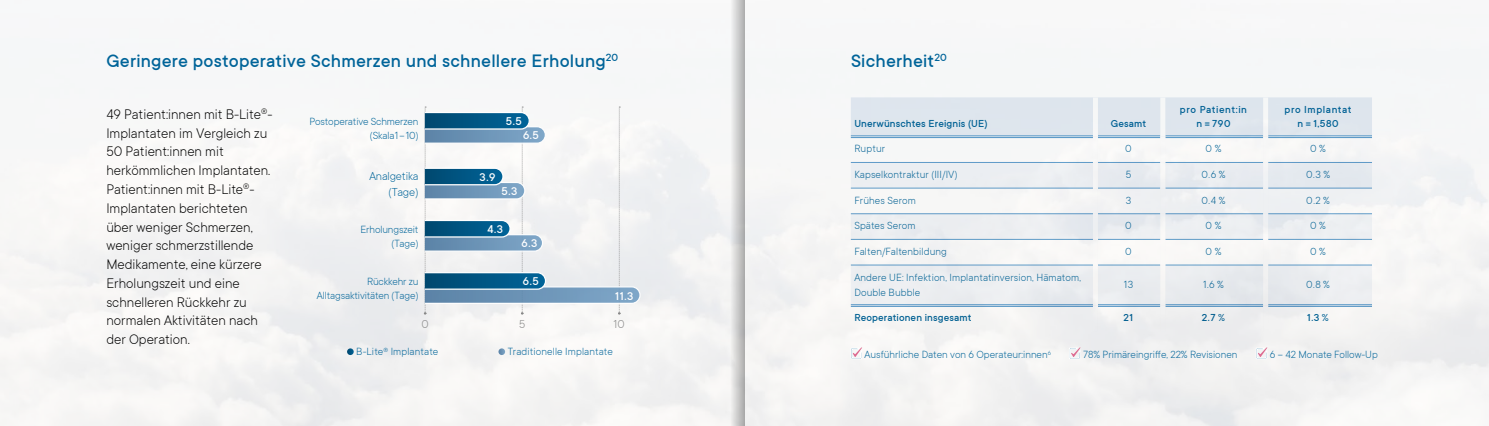
<style>
.page{position:relative;width:1489px;height:426px;background:#fff}
.page>*{position:absolute;margin:0;border:0;box-sizing:border-box;transform-origin:0 0}
.t1{font:500 20px "TT Commons";letter-spacing:.01em;color:#006499}
.t2{font:300 15px/18.8px "TT Commons";color:#000}
.t3{font:500 12.5px "TT Commons";color:#fff}
.t4{font:300 12.5px/16.2px "TT Commons";letter-spacing:-.01em;color:#006499;text-align:right}
.t5{font:300 12.5px "TT Commons";color:#878787}
.t6{font:300 11.25px/13.8px "TT Commons";color:#006499;text-align:right}
.t7{font:500 11.25px "TT Commons";letter-spacing:.01em;color:#006499}
.t8{font:500 11.25px/13.8px "TT Commons";letter-spacing:.05em;color:#006499;text-align:center}
</style>
<div class="page">
<img style="left:0;top:0;width:1488px;height:425px">
<svg style="left:347px;top:348px;width:7px;height:6px"></svg>
<svg style="left:498px;top:348px;width:7px;height:6px"></svg>
<svg style="left:423px;top:107px;width:218px;height:207px"></svg>
<div style="left:850px;top:97px;width:521px;height:38px;background:#dee5ed"></div>
<svg style="left:850px;top:163px;width:521px;height:141px;fill:#eceef2"></svg>
<hr style="left:850px;top:135px;width:242px;height:3px;background:#fff">
<hr style="left:1097px;top:135px;width:63px;height:3px;background:#fff">
<hr style="left:1165px;top:135px;width:97px;height:3px;background:#fff">
<hr style="left:1267px;top:135px;width:104px;height:3px;background:#fff">
<hr style="left:850px;top:162px;width:242px;height:1px;background:#62a0cf">
<hr style="left:1097px;top:162px;width:63px;height:1px;background:#62a0cf">
<hr style="left:1165px;top:162px;width:97px;height:1px;background:#62a0cf">
<hr style="left:1267px;top:162px;width:104px;height:1px;background:#62a0cf">
<hr style="left:850px;top:187px;width:242px;height:1px;background:#62a0cf">
<hr style="left:1097px;top:187px;width:63px;height:1px;background:#62a0cf">
<hr style="left:1165px;top:187px;width:97px;height:1px;background:#62a0cf">
<hr style="left:1267px;top:187px;width:104px;height:1px;background:#62a0cf">
<hr style="left:850px;top:213px;width:242px;height:1px;background:#62a0cf">
<hr style="left:1097px;top:213px;width:63px;height:1px;background:#62a0cf">
<hr style="left:1165px;top:213px;width:97px;height:1px;background:#62a0cf">
<hr style="left:1267px;top:213px;width:104px;height:1px;background:#62a0cf">
<hr style="left:850px;top:239px;width:242px;height:1px;background:#62a0cf">
<hr style="left:1097px;top:239px;width:63px;height:1px;background:#62a0cf">
<hr style="left:1165px;top:239px;width:97px;height:1px;background:#62a0cf">
<hr style="left:1267px;top:239px;width:104px;height:1px;background:#62a0cf">
<hr style="left:850px;top:264px;width:242px;height:1px;background:#62a0cf">
<hr style="left:1097px;top:264px;width:63px;height:1px;background:#62a0cf">
<hr style="left:1165px;top:264px;width:97px;height:1px;background:#62a0cf">
<hr style="left:1267px;top:264px;width:104px;height:1px;background:#62a0cf">
<hr style="left:850px;top:135px;width:242px;height:1px;background:#62a0cf">
<hr style="left:850px;top:137px;width:242px;height:1px;background:#62a0cf">
<hr style="left:1097px;top:135px;width:63px;height:1px;background:#62a0cf">
<hr style="left:1097px;top:137px;width:63px;height:1px;background:#62a0cf">
<hr style="left:1165px;top:135px;width:97px;height:1px;background:#62a0cf">
<hr style="left:1165px;top:137px;width:97px;height:1px;background:#62a0cf">
<hr style="left:1267px;top:135px;width:104px;height:1px;background:#62a0cf">
<hr style="left:1267px;top:137px;width:104px;height:1px;background:#62a0cf">
<hr style="left:850px;top:304px;width:242px;height:1px;background:#62a0cf">
<hr style="left:850px;top:305px;width:242px;height:1px;background:#62a0cf">
<hr style="left:1097px;top:304px;width:63px;height:1px;background:#62a0cf">
<hr style="left:1097px;top:305px;width:63px;height:1px;background:#62a0cf">
<hr style="left:1165px;top:304px;width:97px;height:1px;background:#62a0cf">
<hr style="left:1165px;top:305px;width:97px;height:1px;background:#62a0cf">
<hr style="left:1267px;top:304px;width:104px;height:1px;background:#62a0cf">
<hr style="left:1267px;top:305px;width:104px;height:1px;background:#62a0cf">
<div style="left:1092px;top:97px;width:5px;height:40px;background:#f6f7f7"></div>
<div style="left:1092px;top:137px;width:5px;height:25px;background:#f8f8f8"></div>
<div style="left:1092px;top:162px;width:5px;height:26px;background:#f4f4f5"></div>
<div style="left:1092px;top:188px;width:5px;height:25px;background:#f3f3f4"></div>
<div style="left:1092px;top:213px;width:5px;height:26px;background:#edeff1"></div>
<div style="left:1092px;top:239px;width:5px;height:26px;background:#f8f7f6"></div>
<div style="left:1092px;top:265px;width:5px;height:40px;background:#f5f4f3"></div>
<div style="left:1092px;top:305px;width:5px;height:26px;background:#ededef"></div>
<div style="left:1160px;top:97px;width:5px;height:40px;background:#f5f7f7"></div>
<div style="left:1262px;top:97px;width:5px;height:40px;background:#f5f5f6"></div>
<div style="left:1160px;top:137px;width:5px;height:25px;background:#f7f7f7"></div>
<div style="left:1262px;top:137px;width:5px;height:25px;background:#f7f7f6"></div>
<div style="left:1160px;top:162px;width:5px;height:26px;background:#f7f7f6"></div>
<div style="left:1262px;top:162px;width:5px;height:26px;background:#f0f2f4"></div>
<div style="left:1160px;top:188px;width:5px;height:25px;background:#edeff2"></div>
<div style="left:1262px;top:188px;width:5px;height:25px;background:#eef0f2"></div>
<div style="left:1160px;top:213px;width:5px;height:26px;background:#f6f7f5"></div>
<div style="left:1262px;top:213px;width:5px;height:26px;background:#eef0f2"></div>
<div style="left:1160px;top:239px;width:5px;height:26px;background:#faf9f7"></div>
<div style="left:1262px;top:239px;width:5px;height:26px;background:#f4f4f3"></div>
<div style="left:1160px;top:265px;width:5px;height:40px;background:#f5f5f4"></div>
<div style="left:1262px;top:265px;width:5px;height:40px;background:#efeff0"></div>
<div style="left:1160px;top:305px;width:5px;height:26px;background:#eeeeef"></div>
<div style="left:1262px;top:305px;width:5px;height:26px;background:#f0f0f0"></div>
<svg style="left:850px;top:347px;width:12px;height:11px"></svg>
<svg style="left:1069px;top:347px;width:11px;height:11px"></svg>
<svg style="left:1255px;top:347px;width:12px;height:11px"></svg>
<svg style="left:725px;top:0;width:19px;height:425px"></svg>
<h1 class="t1" style="left:106px;top:50px;width:513px">Geringere postoperative Schmerzen und schnellere Erholung<sup>20</sup></h1>
<h1 class="t1" style="left:851px;top:50px;width:97px">Sicherheit<sup>20</sup></h1>
<p class="t2" style="left:106px;top:105px;width:168px">49 Patient:innen mit B-Lite<sup>®</sup>-<br>Implantaten im Vergleich zu<br>50 Patient:innen mit herkömmlichen Implantaten.<br>Patient:innen mit B-Lite<sup>®</sup>-<br>Implantaten berichteten über weniger Schmerzen, weniger schmerzstillende<br>Medikamente, eine kürzere<br>Erholungszeit und eine schnelleren Rückkehr zu normalen Aktivitäten nach der Operation.</p>
<p class="t6" style="left:309px;top:114px;width:110px">Postoperative Schmerzen (Skala1–10)</p>
<p class="t3" style="left:506px;top:114px;width:18px">5.5</p>
<p class="t7" style="left:854px;top:117px;width:135px">Unerwünschtes Ereignis (UE)</p>
<p class="t7" style="left:1110px;top:117px;width:37px">Gesamt</p>
<p class="t3" style="left:523px;top:128px;width:17px">6.5</p>
<p class="t8" style="left:1179px;top:102px;width:69px">pro Patient:in n=790</p>
<p class="t8" style="left:1284px;top:102px;width:69px">pro Implantat n = 1,580</p>
<p class="t4" style="left:369px;top:168px;width:51px">Analgetika (Tage)</p>
<p class="t3" style="left:479px;top:170px;width:17px">3.9</p>
<p class="t3" style="left:501px;top:184px;width:17px">5.3</p>
<p class="t6" style="left:360px;top:222px;width:60px">Erholungszeit (Tage)</p>
<p class="t3" style="left:487px;top:222px;width:17px">4.3</p>
<p class="t3" style="left:521px;top:236px;width:17px">6.3</p>
<p class="t6" style="left:317px;top:275px;width:103px">Rückkehr zu<br>Alltagsaktivitäten (Tage)</p>
<p class="t3" style="left:523px;top:274px;width:17px">6.5</p>
<p class="t3" style="left:615px;top:288px;width:20px">11.3</p>
<p class="t5" style="left:421px;top:316px;width:9px">0</p>
<p class="t5" style="left:519px;top:316px;width:8px">5</p>
<p class="t5" style="left:613px;top:316px;width:13px">10</p>
<p class="t6" style="left:356px;top:344px;width:84px">B-Lite<sup>®</sup> Implantate</p>
<p class="t6" style="left:507px;top:344px;width:107px">Traditionelle Implantate</p>
<p class="t6" style="left:854px;top:142px;width:32px">Ruptur</p>
<p class="t6" style="left:1125px;top:142px;width:8px">0</p>
<p class="t6" style="left:1205px;top:142px;width:17px">0%</p>
<p class="t6" style="left:1310px;top:142px;width:17px">0%</p>
<p class="t6" style="left:854px;top:167px;width:104px">Kapselkontraktur (III/IV)</p>
<p class="t6" style="left:1125px;top:167px;width:7px">5</p>
<p class="t6" style="left:1201px;top:167px;width:26px">0.6 %</p>
<p class="t6" style="left:1305px;top:167px;width:25px">0.3 %</p>
<p class="t6" style="left:854px;top:193px;width:63px">Frühes Serom</p>
<p class="t6" style="left:1125px;top:193px;width:7px">3</p>
<p class="t6" style="left:1201px;top:193px;width:25px">0.4 %</p>
<p class="t6" style="left:1306px;top:193px;width:25px">0.2 %</p>
<p class="t6" style="left:854px;top:218px;width:63px">Spätes Serom</p>
<p class="t6" style="left:1125px;top:218px;width:8px">0</p>
<p class="t6" style="left:1205px;top:218px;width:17px">0%</p>
<p class="t6" style="left:1309px;top:218px;width:17px">0%</p>
<p class="t6" style="left:854px;top:244px;width:94px">Falten/Faltenbildung</p>
<p class="t6" style="left:1125px;top:244px;width:8px">0</p>
<p class="t6" style="left:1205px;top:244px;width:17px">0%</p>
<p class="t6" style="left:1309px;top:244px;width:17px">0%</p>
<p class="t6" style="left:854px;top:269px;width:228px;line-height:15px;text-align:left">Andere UE: Infektion, Implantatinversion, Hämatom,<br>Double Bubble</p>
<p class="t6" style="left:1123px;top:277px;width:11px">13</p>
<p class="t6" style="left:1202px;top:277px;width:22px">1.6 %</p>
<p class="t6" style="left:1305px;top:277px;width:25px">0.8 %</p>
<p class="t7" style="left:854px;top:311px;width:119px">Reoperationen insgesamt</p>
<p class="t7" style="left:1123px;top:311px;width:11px">21</p>
<p class="t7" style="left:1201px;top:311px;width:25px">2.7 %</p>
<p class="t7" style="left:1307px;top:311px;width:23px">1.3 %</p>
<p class="t6" style="left:864px;top:347px;width:188px">Ausführliche Daten von 6 Operateur:innen<sup>6</sup></p>
<p class="t6" style="left:1083px;top:347px;width:156px">78% Primäreingriffe, 22% Revisionen</p>
<p class="t6" style="left:1269px;top:347px;width:109px">6 – 42 Monate Follow-Up</p>
</div>
